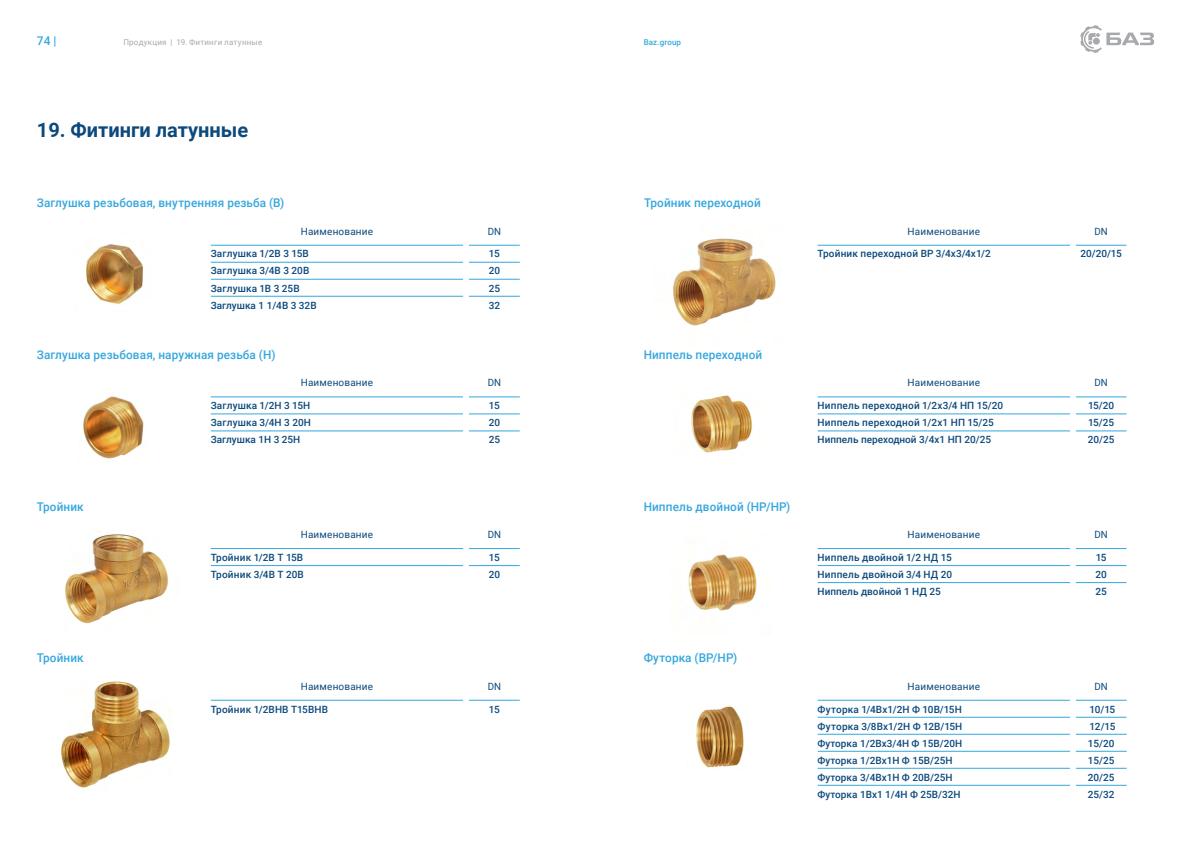
<style>
.page{position:relative;width:1191px;height:842px;background:#fff}
.page>*{position:absolute;margin:0;border:0;box-sizing:border-box;transform-origin:0 0}
.t1{font:700 20px "Roboto";color:#0c497c}
.t2{font:500 12px "Roboto";letter-spacing:.01em;color:#35a7de}
.t3{font:500 10px "Roboto";color:#0c497c}
.t4{font:10px "Roboto";letter-spacing:.015em;color:#0c497c}
.t5{font:500 10px "Roboto";letter-spacing:.02em;color:#0c497c}
.t6{font:8px "Roboto";letter-spacing:.025em;color:#a7a9ac}
.t7{font:500 8px "Roboto";letter-spacing:.015em;color:#35a7de}
</style>
<div class="page">
<svg style="left:1080px;top:25px;width:74px;height:28px"></svg>
<img style="left:86px;top:244px;width:57px;height:60px">
<img style="left:65px;top:534px;width:103px;height:90px">
<img style="left:691px;top:395px;width:61px;height:58px">
<img style="left:696px;top:706px;width:48px;height:62px">
<img style="left:61px;top:681px;width:109px;height:107px">
<img style="left:83px;top:396px;width:61px;height:63px">
<img style="left:688px;top:554px;width:69px;height:57px">
<img style="left:673px;top:238px;width:103px;height:88px">
<hr style="left:211px;top:262px;width:252px;height:1px;background:#35a7de">
<hr style="left:469px;top:262px;width:51px;height:1px;background:#35a7de">
<hr style="left:211px;top:279px;width:252px;height:1px;background:#35a7de">
<hr style="left:469px;top:279px;width:51px;height:1px;background:#35a7de">
<hr style="left:211px;top:296px;width:252px;height:1px;background:#35a7de">
<hr style="left:469px;top:296px;width:51px;height:1px;background:#35a7de">
<hr style="left:211px;top:245px;width:252px;height:1px;background:#35a7de">
<hr style="left:469px;top:245px;width:51px;height:1px;background:#35a7de">
<hr style="left:211px;top:414px;width:252px;height:1px;background:#35a7de">
<hr style="left:469px;top:414px;width:51px;height:1px;background:#35a7de">
<hr style="left:211px;top:431px;width:252px;height:1px;background:#35a7de">
<hr style="left:469px;top:431px;width:51px;height:1px;background:#35a7de">
<hr style="left:211px;top:396px;width:252px;height:1px;background:#35a7de">
<hr style="left:469px;top:396px;width:51px;height:1px;background:#35a7de">
<hr style="left:817px;top:565px;width:253px;height:1px;background:#35a7de">
<hr style="left:1075px;top:565px;width:51px;height:1px;background:#35a7de">
<hr style="left:817px;top:582px;width:253px;height:1px;background:#35a7de">
<hr style="left:1075px;top:582px;width:51px;height:1px;background:#35a7de">
<hr style="left:817px;top:548px;width:253px;height:1px;background:#35a7de">
<hr style="left:1075px;top:548px;width:51px;height:1px;background:#35a7de">
<hr style="left:817px;top:245px;width:253px;height:1px;background:#35a7de">
<hr style="left:1075px;top:245px;width:51px;height:1px;background:#35a7de">
<hr style="left:211px;top:565px;width:252px;height:1px;background:#35a7de">
<hr style="left:469px;top:565px;width:51px;height:1px;background:#35a7de">
<hr style="left:211px;top:548px;width:252px;height:1px;background:#35a7de">
<hr style="left:469px;top:548px;width:51px;height:1px;background:#35a7de">
<hr style="left:211px;top:700px;width:252px;height:1px;background:#35a7de">
<hr style="left:469px;top:700px;width:51px;height:1px;background:#35a7de">
<hr style="left:817px;top:414px;width:253px;height:1px;background:#35a7de">
<hr style="left:1075px;top:414px;width:51px;height:1px;background:#35a7de">
<hr style="left:817px;top:431px;width:253px;height:1px;background:#35a7de">
<hr style="left:1075px;top:431px;width:51px;height:1px;background:#35a7de">
<hr style="left:817px;top:396px;width:253px;height:1px;background:#35a7de">
<hr style="left:1075px;top:396px;width:51px;height:1px;background:#35a7de">
<hr style="left:817px;top:717px;width:253px;height:1px;background:#35a7de">
<hr style="left:1075px;top:717px;width:51px;height:1px;background:#35a7de">
<hr style="left:817px;top:700px;width:253px;height:1px;background:#35a7de">
<hr style="left:1075px;top:700px;width:51px;height:1px;background:#35a7de">
<hr style="left:817px;top:734px;width:253px;height:1px;background:#35a7de">
<hr style="left:1075px;top:734px;width:51px;height:1px;background:#35a7de">
<hr style="left:817px;top:751px;width:253px;height:1px;background:#35a7de">
<hr style="left:1075px;top:751px;width:51px;height:1px;background:#35a7de">
<hr style="left:817px;top:768px;width:253px;height:1px;background:#35a7de">
<hr style="left:1075px;top:768px;width:51px;height:1px;background:#35a7de">
<hr style="left:817px;top:785px;width:253px;height:1px;background:#35a7de">
<hr style="left:1075px;top:785px;width:51px;height:1px;background:#35a7de">
<p class="t2" style="left:37px;top:33px;width:21px">74 |</p>
<p class="t6" style="left:123px;top:37px;width:140px">Продукция | 19. Фитинги латунные</p>
<p class="t7" style="left:643px;top:37px;width:39px">Baz.group</p>
<h1 class="t1" style="left:37px;top:116px;width:213px">19. Фитинги латунные</h1>
<p class="t2" style="left:37px;top:195px;width:249px">Заглушка резьбовая, внутренняя резьба (В)</p>
<p class="t2" style="left:644px;top:195px;width:118px">Тройник переходной</p>
<p class="t4" style="left:301px;top:224px;width:74px">Наименование</p>
<p class="t4" style="left:487px;top:224px;width:15px">DN</p>
<p class="t3" style="left:211px;top:247px;width:99px">Заглушка 1/2В 3 15В</p>
<p class="t3" style="left:489px;top:247px;width:12px">15</p>
<p class="t3" style="left:211px;top:264px;width:100px">Заглушка 3/4В 3 20В</p>
<p class="t3" style="left:488px;top:264px;width:13px">20</p>
<p class="t3" style="left:211px;top:281px;width:90px">Заглушка 1В 3 25В</p>
<p class="t3" style="left:488px;top:281px;width:13px">25</p>
<p class="t3" style="left:211px;top:298px;width:107px">Заглушка 1 1/4В 3 32В</p>
<p class="t3" style="left:488px;top:298px;width:13px">32</p>
<p class="t4" style="left:907px;top:224px;width:74px">Наименование</p>
<p class="t4" style="left:1094px;top:224px;width:15px">DN</p>
<p class="t3" style="left:817px;top:247px;width:175px">Тройник переходной ВР 3/4х3/4х1/2</p>
<p class="t3" style="left:1080px;top:247px;width:43px">20/20/15</p>
<p class="t2" style="left:37px;top:346px;width:240px">Заглушка резьбовая, наружная резьба (Н)</p>
<p class="t2" style="left:643px;top:346px;width:120px">Ниппель переходной</p>
<p class="t4" style="left:301px;top:376px;width:74px">Наименование</p>
<p class="t4" style="left:487px;top:376px;width:15px">DN</p>
<p class="t3" style="left:211px;top:399px;width:101px">Заглушка 1/2Н 3 15Н</p>
<p class="t3" style="left:489px;top:399px;width:12px">15</p>
<p class="t3" style="left:211px;top:416px;width:102px">Заглушка 3/4Н 3 20Н</p>
<p class="t3" style="left:488px;top:416px;width:13px">20</p>
<p class="t3" style="left:211px;top:433px;width:91px">Заглушка 1Н 3 25Н</p>
<p class="t3" style="left:488px;top:433px;width:13px">25</p>
<p class="t4" style="left:907px;top:376px;width:74px">Наименование</p>
<p class="t4" style="left:1094px;top:376px;width:15px">DN</p>
<p class="t5" style="left:817px;top:399px;width:187px">Ниппель переходной 1/2х3/4 НП 15/20</p>
<p class="t3" style="left:1088px;top:399px;width:28px">15/20</p>
<p class="t3" style="left:817px;top:416px;width:178px">Ниппель переходной 1/2х1 НП 15/25</p>
<p class="t3" style="left:1088px;top:416px;width:28px">15/25</p>
<p class="t3" style="left:817px;top:433px;width:175px">Ниппель переходной 3/4х1 НП 20/25</p>
<p class="t3" style="left:1087px;top:433px;width:28px">20/25</p>
<p class="t2" style="left:37px;top:498px;width:48px">Тройник</p>
<p class="t2" style="left:643px;top:498px;width:148px">Ниппель двойной (НР/НР)</p>
<p class="t4" style="left:301px;top:528px;width:74px">Наименование</p>
<p class="t4" style="left:487px;top:528px;width:15px">DN</p>
<p class="t3" style="left:211px;top:550px;width:94px">Тройник 1/2В Т 15В</p>
<p class="t3" style="left:489px;top:550px;width:12px">15</p>
<p class="t3" style="left:211px;top:567px;width:95px">Тройник 3/4В Т 20В</p>
<p class="t3" style="left:488px;top:567px;width:13px">20</p>
<p class="t4" style="left:907px;top:528px;width:74px">Наименование</p>
<p class="t4" style="left:1094px;top:528px;width:15px">DN</p>
<p class="t5" style="left:817px;top:550px;width:136px">Ниппель двойной 1/2 НД 15</p>
<p class="t3" style="left:1095px;top:550px;width:12px">15</p>
<p class="t5" style="left:817px;top:567px;width:136px">Ниппель двойной 3/4 НД 20</p>
<p class="t3" style="left:1095px;top:567px;width:13px">20</p>
<p class="t3" style="left:817px;top:584px;width:125px">Ниппель двойной 1 НД 25</p>
<p class="t3" style="left:1095px;top:584px;width:13px">25</p>
<p class="t2" style="left:37px;top:650px;width:48px">Тройник</p>
<p class="t2" style="left:643px;top:650px;width:95px">Футорка (ВР/НР)</p>
<p class="t4" style="left:301px;top:679px;width:74px">Наименование</p>
<p class="t4" style="left:487px;top:679px;width:15px">DN</p>
<p class="t3" style="left:211px;top:702px;width:119px">Тройник 1/2ВНВ Т15ВНВ</p>
<p class="t3" style="left:489px;top:702px;width:12px">15</p>
<p class="t4" style="left:907px;top:679px;width:74px">Наименование</p>
<p class="t4" style="left:1094px;top:679px;width:15px">DN</p>
<p class="t3" style="left:817px;top:702px;width:146px">Футорка 1/4Вх1/2Н Ф 10В/15Н</p>
<p class="t3" style="left:1089px;top:702px;width:27px">10/15</p>
<p class="t3" style="left:817px;top:719px;width:146px">Футорка 3/8Вх1/2Н Ф 12В/15Н</p>
<p class="t3" style="left:1089px;top:719px;width:27px">12/15</p>
<p class="t3" style="left:817px;top:736px;width:146px">Футорка 1/2Вх3/4Н Ф 15В/20Н</p>
<p class="t3" style="left:1087px;top:736px;width:28px">15/20</p>
<p class="t3" style="left:817px;top:753px;width:136px">Футорка 1/2Вх1Н Ф 15В/25Н</p>
<p class="t3" style="left:1087px;top:753px;width:28px">15/25</p>
<p class="t3" style="left:817px;top:770px;width:136px">Футорка 3/4Вх1Н Ф 20В/25Н</p>
<p class="t3" style="left:1087px;top:770px;width:28px">20/25</p>
<p class="t3" style="left:817px;top:787px;width:145px">Футорка 1Вх1 1/4Н Ф 25В/32Н</p>
<p class="t3" style="left:1087px;top:787px;width:28px">25/32</p>
</div>
